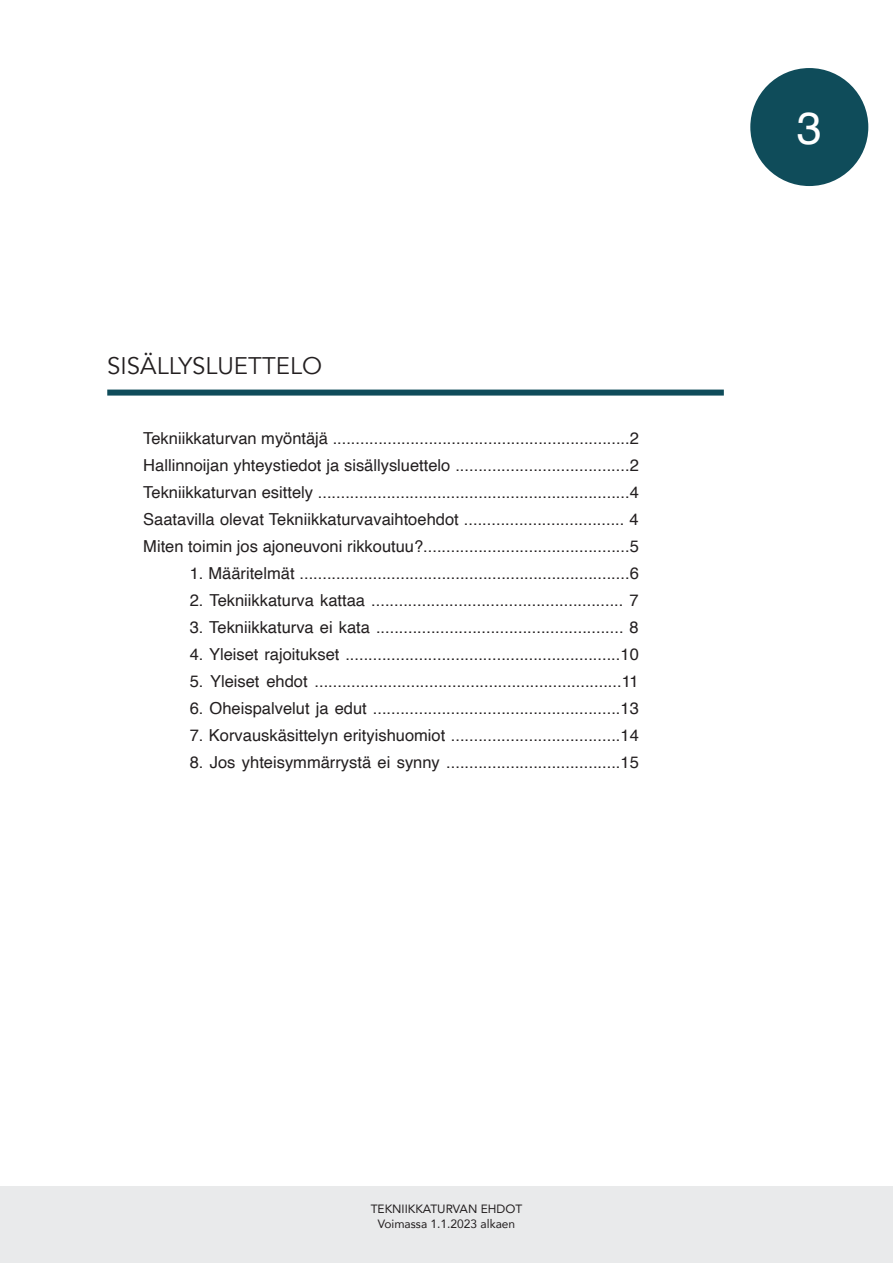
<style>
.page{position:relative;width:893px;height:1263px;background:#fff}
.page>*{position:absolute;margin:0;border:0;box-sizing:border-box;transform-origin:0 0}
.t1{font:45px "Helvetica";color:#fff}
.t2{font:24px "Avenir";color:#231f20}
.SisluOtsikko_3{font:16.5px "Helvetica";color:#231f20}
.t3{font:12px/14.4px "Avenir";color:#231f20;text-align:center}
</style>
<div class="page">
<div style="left:750px;top:68px;width:118px;height:118px;background:#0f4c5a;border-radius:50%"></div>
<div style="left:0;top:1186px;width:893px;height:77px;background:#e9eaeb"></div>
<div style="left:107px;top:390px;width:617px;height:6px;background:#0f4c5a"></div>
<p class="t2" style="left:107px;top:351px;width:216px">SISÄLLYSLUETTELO</p>
<p class="SisluOtsikko_3" style="left:143px;top:426px;width:497px">Tekniikkaturvan myöntäjä .................................................................2</p>
<p class="SisluOtsikko_3" style="left:143px;top:453px;width:497px">Hallinnoijan yhteystiedot ja sisällysluettelo ......................................2</p>
<p class="SisluOtsikko_3" style="left:143px;top:480px;width:497px">Tekniikkaturvan esittely ....................................................................4</p>
<p class="SisluOtsikko_3" style="left:143px;top:507px;width:497px">Saatavilla olevat Tekniikkaturvavaihtoehdot ................................... 4</p>
<p class="SisluOtsikko_3" style="left:143px;top:534px;width:497px">Miten toimin jos ajoneuvoni rikkoutuu?.............................................5</p>
<p class="SisluOtsikko_3" style="left:190px;top:561px;width:451px">1. Määritelmät ........................................................................6</p>
<p class="SisluOtsikko_3" style="left:190px;top:588px;width:450px">2. Tekniikkaturva kattaa ....................................................... 7</p>
<p class="SisluOtsikko_3" style="left:190px;top:615px;width:450px">3. Tekniikkaturva ei kata ...................................................... 8</p>
<p class="SisluOtsikko_3" style="left:190px;top:642px;width:451px">4. Yleiset rajoitukset ............................................................10</p>
<p class="SisluOtsikko_3" style="left:190px;top:669px;width:450px">5. Yleiset ehdot ...................................................................11</p>
<p class="SisluOtsikko_3" style="left:190px;top:696px;width:451px">6. Oheispalvelut ja edut ......................................................13</p>
<p class="SisluOtsikko_3" style="left:190px;top:723px;width:451px">7. Korvauskäsittelyn erityishuomiot .....................................14</p>
<p class="SisluOtsikko_3" style="left:190px;top:750px;width:451px">8. Jos yhteisymmärrystä ei synny ......................................15</p>
<h1 class="t1" style="left:797px;top:93px;width:27px">3</h1>
<p class="t3" style="left:371px;top:1201px;width:153px">TEKNIIKKATURVAN EHDOT<br>Voimassa 1.1.2023 alkaen</p>
</div>
